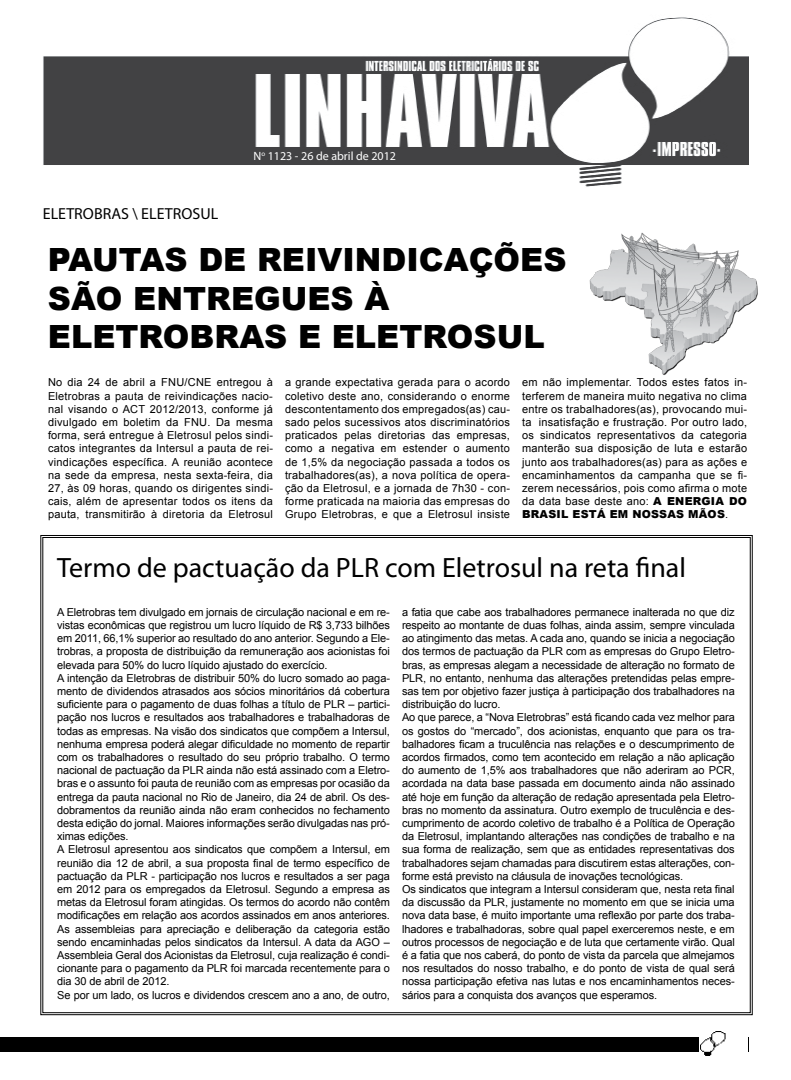
<style>
.page{position:relative;width:791px;height:1080px;background:#fff}
.page>*{position:absolute;margin:0;border:0;box-sizing:border-box;transform-origin:0 0}
.t1{font:900 32px/38.4px "Arial";color:#000}
.t2{font:28px "Myriad Pro";color:#000}
.t3{font:16px "Myriad Pro";color:#000}
.t4{font:12px "Myriad Pro";color:#fff}
.t5{font:11px/13.2px "Arial";letter-spacing:-.01em;color:#000;text-align:justify}
.s1{font-weight:900}
</style>
<div class="page">
<img style="left:589px;top:232px;width:169px;height:143px">
<img style="left:43px;top:17px;width:705px;height:170px">
<svg style="left:40px;top:535px;width:713px;height:481px"></svg>
<div style="left:0;top:1037px;width:748px;height:15px;background:#000"></div>
<img style="left:699px;top:1031px;width:48px;height:24px">
<p class="t4" style="left:253px;top:149px;width:144px">N<sup>o</sup> 1123 - 26 de abril de 2012</p>
<h3 class="t3" style="left:43px;top:204px;width:177px">ELETROBRAS \ ELETROSUL</h3>
<h1 class="t1" style="left:48px;top:240px;width:520px">PAUTAS DE REIVINDICAÇÕES<br>SÃO ENTREGUES À<br>ELETROBRAS E ELETROSUL</h1>
<p class="t5" style="left:48px;top:376px;width:227px">No dia 24 de abril a FNU/CNE entregou à Eletrobras a pauta de reivindicações nacio&shy;nal visando o ACT 2012/2013, conforme já divulgado em boletim da FNU. Da mesma forma, será entregue à Eletrosul pelos sindi&shy;catos integrantes da Intersul a pauta de rei&shy;vindicações específica. A reunião acontece na sede da empresa, nesta sexta-feira, dia 27, às 09 horas, quando os dirigentes sindi&shy;cais, além de apresentar todos os itens da pauta, transmitirão à diretoria da Eletrosul</p>
<p class="t5" style="left:285px;top:376px;width:226px">a grande expectativa gerada para o acordo coletivo deste ano, considerando o enorme descontentamento dos empregados(as) cau&shy;sado pelos sucessivos atos discriminatórios praticados pelas diretorias das empresas, como a negativa em estender o aumento de 1,5% da negociação passada a todos os trabalhadores(as), a nova política de opera&shy;ção da Eletrosul, e a jornada de 7h30 - con&shy;forme praticada na maioria das empresas do Grupo Eletrobras, e que a Eletrosul insiste</p>
<p class="t5" style="left:522px;top:376px;width:227px">em não implementar. Todos estes fatos in&shy;terferem de maneira muito negativa no clima entre os trabalhadores(as), provocando mui&shy;ta insatisfação e frustração. Por outro lado, os sindicatos representativos da categoria manterão sua disposição de luta e estarão junto aos trabalhadores(as) para as ações e encaminhamentos da campanha que se fi&shy;zerem necessários, pois como afirma o mote da data base deste ano: <span class="s1">A ENERGIA DO BRASIL ESTÁ EM NOSSAS MÃOS</span>.</p>
<h2 class="t2" style="left:57px;top:551px;width:630px">Termo de pactuação da PLR com Eletrosul na reta final</h2>
<p class="t5" style="left:57px;top:605px;width:334px;text-align:left">A Eletrobras tem divulgado em jornais de circulação nacional e em re&shy;vistas econômicas que registrou um lucro líquido de R$ 3,733 bilhões em 2011, 66,1% superior ao resultado do ano anterior. Segundo a Ele&shy;trobras, a proposta de distribuição da remuneração aos acionistas foi elevada para 50% do lucro líquido ajustado do exercício.<br>A intenção da Eletrobras de distribuir 50% do lucro somado ao paga&shy;mento de dividendos atrasados aos sócios minoritários dá cobertura suficiente para o pagamento de duas folhas a título de PLR – partici&shy;pação nos lucros e resultados aos trabalhadores e trabalhadoras de todas as empresas. Na visão dos sindicatos que compõem a Intersul, nenhuma empresa poderá alegar dificuldade no momento de repartir com os trabalhadores o resultado do seu próprio trabalho. O termo nacional de pactuação da PLR ainda não está assinado com a Eletro&shy;bras e o assunto foi pauta de reunião com as empresas por ocasião da entrega da pauta nacional no Rio de Janeiro, dia 24 de abril. Os des&shy;dobramentos da reunião ainda não eram conhecidos no fechamento desta edição do jornal. Maiores informações serão divulgadas nas pró&shy;ximas edições.<br>A Eletrosul apresentou aos sindicatos que compõem a Intersul, em reunião dia 12 de abril, a sua proposta final de termo específico de pactuação da PLR - participação nos lucros e resultados a ser paga em 2012 para os empregados da Eletrosul. Segundo a empresa as metas da Eletrosul foram atingidas. Os termos do acordo não contêm modificações em relação aos acordos assinados em anos anteriores.<br>As assembleias para apreciação e deliberação da categoria estão sendo encaminhadas pelos sindicatos da Intersul. A data da AGO – Assembleia Geral dos Acionistas da Eletrosul, cuja realização é condi&shy;cionante para o pagamento da PLR foi marcada recentemente para o dia 30 de abril de 2012.<br>Se por um lado, os lucros e dividendos crescem ano a ano, de outro,</p>
<p class="t5" style="left:402px;top:605px;width:334px;text-align:left">a fatia que cabe aos trabalhadores permanece inalterada no que diz respeito ao montante de duas folhas, ainda assim, sempre vinculada ao atingimento das metas. A cada ano, quando se inicia a negociação dos termos de pactuação da PLR com as empresas do Grupo Eletro&shy;bras, as empresas alegam a necessidade de alteração no formato de PLR, no entanto, nenhuma das alterações pretendidas pelas empre&shy;sas tem por objetivo fazer justiça à participação dos trabalhadores na distribuição do lucro.<br>Ao que parece, a “Nova Eletrobras” está ficando cada vez melhor para os gostos do “mercado”, dos acionistas, enquanto que para os tra&shy;balhadores ficam a truculência nas relações e o descumprimento de acordos firmados, como tem acontecido em relação a não aplicação do aumento de 1,5% aos trabalhadores que não aderiram ao PCR, acordada na data base passada em documento ainda não assinado até hoje em função da alteração de redação apresentada pela Eletro&shy;bras no momento da assinatura. Outro exemplo de truculência e des&shy;cumprimento de acordo coletivo de trabalho é a Política de Operação da Eletrosul, implantando alterações nas condições de trabalho e na sua forma de realização, sem que as entidades representativas dos trabalhadores sejam chamadas para discutirem estas alterações, con&shy;forme está previsto na cláusula de inovações tecnológicas.<br>Os sindicatos que integram a Intersul consideram que, nesta reta final da discussão da PLR, justamente no momento em que se inicia uma nova data base, é muito importante uma reflexão por parte dos traba&shy;lhadores e trabalhadoras, sobre qual papel exerceremos neste, e em outros processos de negociação e de luta que certamente virão. Qual é a fatia que nos caberá, do ponto de vista da parcela que almejamos nos resultados do nosso trabalho, e do ponto de vista de qual será nossa participação efetiva nas lutas e nos encaminhamentos neces&shy;sários para a conquista dos avanços que esperamos.</p>
</div>
